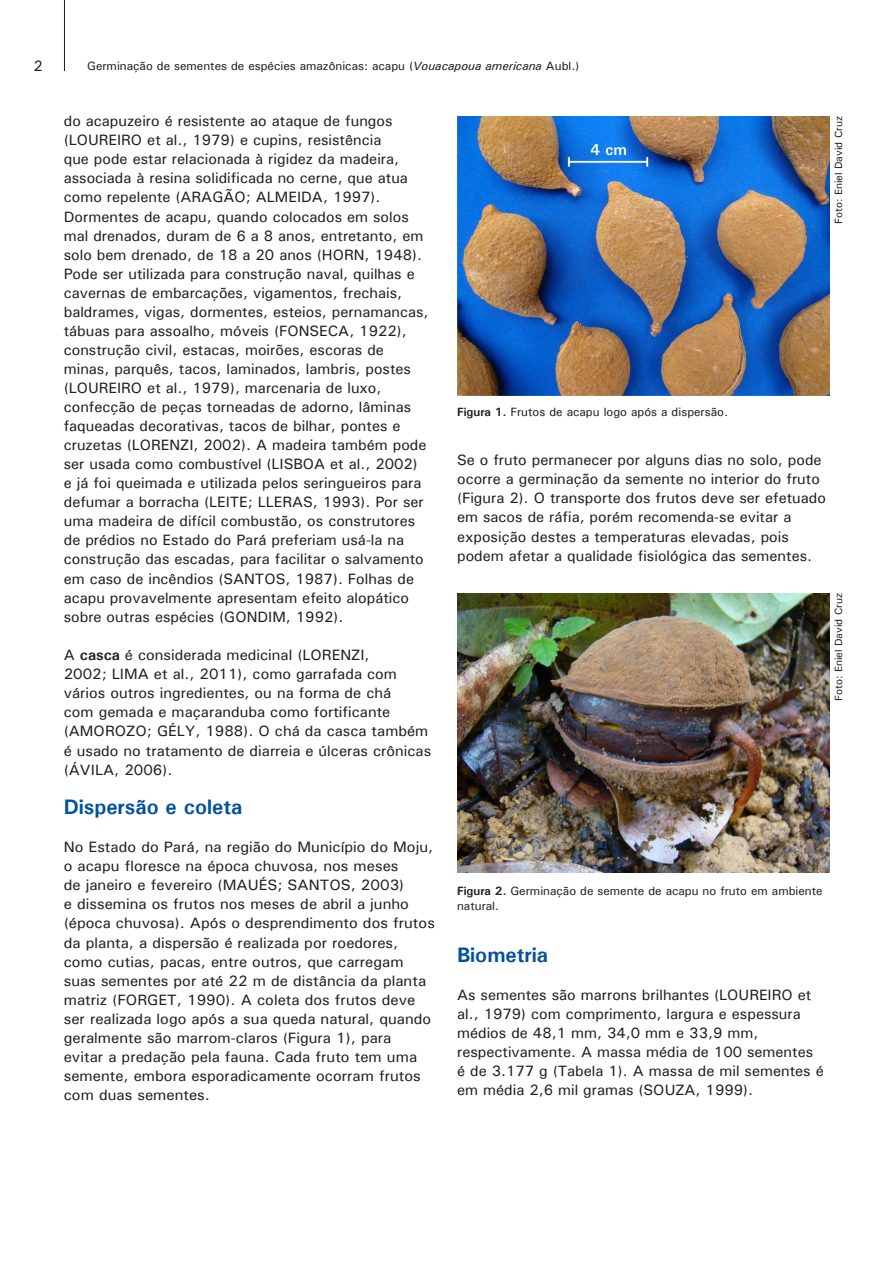
<style>
.page{position:relative;width:893px;height:1263px;background:#fff}
.page>*{position:absolute;margin:0;border:0;box-sizing:border-box;transform-origin:0 0}
.t1{font:700 21px "Univers";color:#01519b}
.t2{font:500 15px/19px "Univers";color:#231f20}
.t3{font:500 12px/15px "Univers";color:#231f20}
.t4{font:500 10.5px "Univers";color:#231f20}
.s1{font-style:italic}
.s2{font-weight:700}
</style>
<div class="page">
<hr style="left:64px;top:0;width:1px;height:71px;background:#231f20">
<img style="left:457px;top:116px;width:372px;height:279px">
<img style="left:457px;top:593px;width:372px;height:279px">
<p class="t2" style="left:33px;top:56px;width:11px">2</p>
<p class="t3" style="left:87px;top:58px;width:494px">Germinação de sementes de espécies amazônicas: acapu (<span class="s1">Vouacapoua americana</span> Aubl.)</p>
<p class="t2" style="left:64px;top:111px;width:366px">do acapuzeiro é resistente ao ataque de fungos (LOUREIRO et al., 1979) e cupins, resistência<br>que pode estar relacionada à rigidez da madeira, associada à resina solidificada no cerne, que atua como repelente (ARAGÃO; ALMEIDA, 1997).<br>Dormentes de acapu, quando colocados em solos mal drenados, duram de 6 a 8 anos, entretanto, em solo bem drenado, de 18 a 20 anos (HORN, 1948).<br>Pode ser utilizada para construção naval, quilhas e cavernas de embarcações, vigamentos, frechais, baldrames, vigas, dormentes, esteios, pernamancas, tábuas para assoalho, móveis (FONSECA, 1922), construção civil, estacas, moirões, escoras de minas, parquês, tacos, laminados, lambris, postes (LOUREIRO et al., 1979), marcenaria de luxo, confecção de peças torneadas de adorno, lâminas faqueadas decorativas, tacos de bilhar, pontes e cruzetas (LORENZI, 2002). A madeira também pode ser usada como combustível (LISBOA et al., 2002) e já foi queimada e utilizada pelos seringueiros para defumar a borracha (LEITE; LLERAS, 1993). Por ser uma madeira de difícil combustão, os construtores de prédios no Estado do Pará preferiam usá-la na construção das escadas, para facilitar o salvamento em caso de incêndios (SANTOS, 1987). Folhas de acapu provavelmente apresentam efeito alopático sobre outras espécies (GONDIM, 1992).</p>
<p class="t2" style="left:64px;top:645px;width:369px">A <span class="s2">casca</span> é considerada medicinal (LORENZI,<br>2002; LIMA et al., 2011), como garrafada com vários outros ingredientes, ou na forma de chá<br>com gemada e maçaranduba como fortificante (AMOROZO; GÉLY, 1988). O chá da casca também é usado no tratamento de diarreia e úlceras crônicas (ÁVILA, 2006).</p>
<h1 class="t1" style="left:64px;top:793px;width:180px">Dispersão e coleta</h1>
<p class="t2" style="left:64px;top:837px;width:373px">No Estado do Pará, na região do Município do Moju, o acapu floresce na época chuvosa, nos meses<br>de janeiro e fevereiro (MAUÉS; SANTOS, 2003)<br>e dissemina os frutos nos meses de abril a junho (época chuvosa). Após o desprendimento dos frutos da planta, a dispersão é realizada por roedores, como cutias, pacas, entre outros, que carregam suas sementes por até 22 m de distância da planta matriz (FORGET, 1990). A coleta dos frutos deve ser realizada logo após a sua queda natural, quando geralmente são marrom-claros (Figura 1), para<br>evitar a predação pela fauna. Cada fruto tem uma semente, embora esporadicamente ocorram frutos com duas sementes.</p>
<p class="t4" style="left:832px;top:224px;width:109px;rotate:-90deg">Foto: Eniel David Cruz</p>
<p class="t3" style="left:457px;top:404px;width:272px"><span class="s2">Figura 1.</span> Frutos de acapu logo após a dispersão.</p>
<p class="t2" style="left:457px;top:450px;width:370px">Se o fruto permanecer por alguns dias no solo, pode ocorre a germinação da semente no interior do fruto (Figura 2). O transporte dos frutos deve ser efetuado em sacos de ráfia, porém recomenda-se evitar a exposição destes a temperaturas elevadas, pois podem afetar a qualidade fisiológica das sementes.</p>
<p class="t4" style="left:832px;top:701px;width:109px;rotate:-90deg">Foto: Eniel David Cruz</p>
<p class="t3" style="left:457px;top:883px;width:367px"><span class="s2">Figura 2.</span> Germinação de semente de acapu no fruto em ambiente natural.</p>
<h1 class="t1" style="left:457px;top:941px;width:93px">Biometria</h1>
<p class="t2" style="left:457px;top:985px;width:368px">As sementes são marrons brilhantes (LOUREIRO et al., 1979) com comprimento, largura e espessura médios de 48,1 mm, 34,0 mm e 33,9 mm, respectivamente. A massa média de 100 sementes é de 3.177 g (Tabela 1). A massa de mil sementes é em média 2,6 mil gramas (SOUZA, 1999).</p>
</div>
